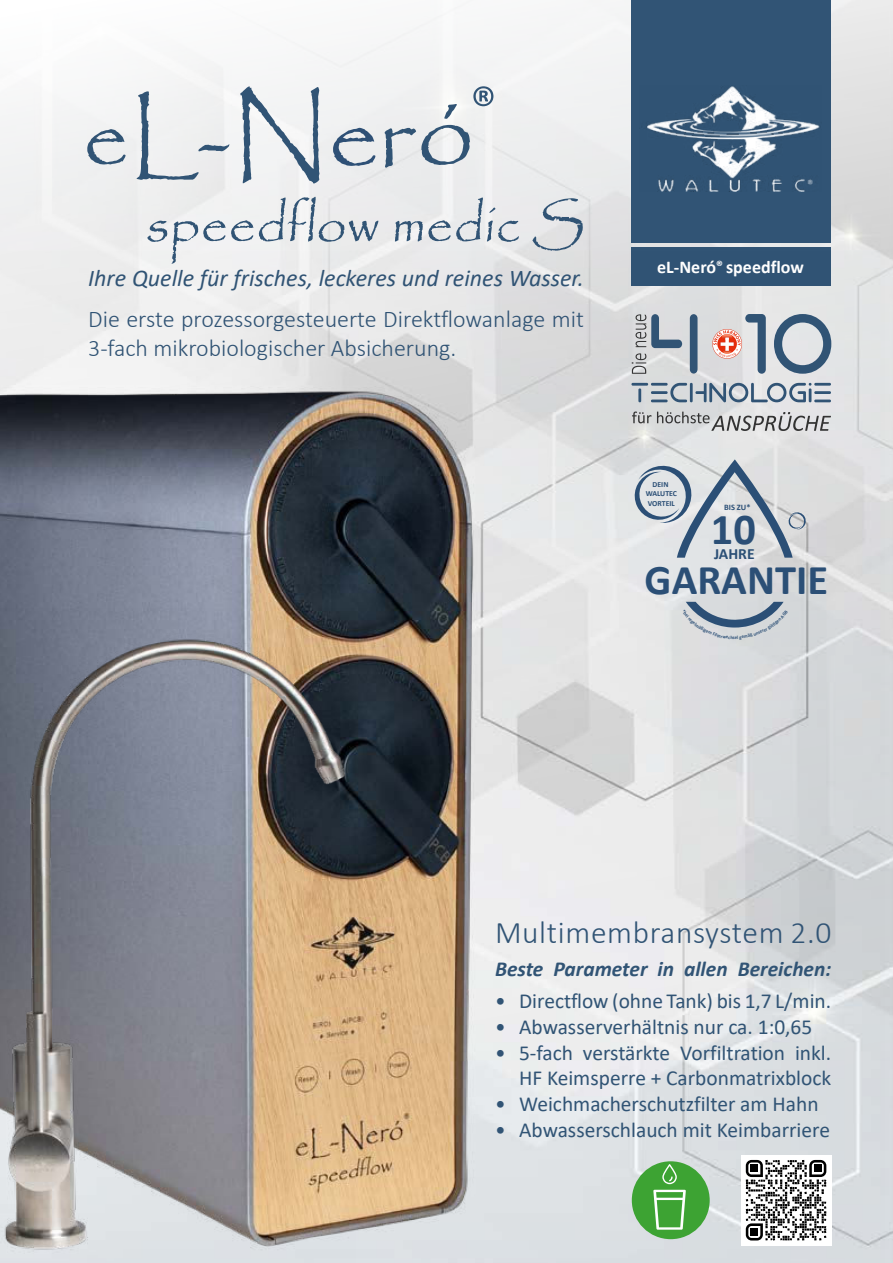
<style>
.page{position:relative;width:893px;height:1263px;background:#fff}
.page>*{position:absolute;margin:0;border:0;box-sizing:border-box;transform-origin:0 0}
.t1{font:54px "Papyrus";color:#315475}
.t2{font:52.5px "Calibri";color:#315475}
.t3{font:700 44.4px "Calibri";color:#2b4f76}
.t4{font:700 42.45px "Calibri";color:#2b4f76}
.t5{font:300 31.5px "Calibri";letter-spacing:.02em;color:#315475}
.t6{font:300 24px/28.8px "Calibri";color:#315475}
.t7{font:italic 24px "Calibri";color:#315475}
.t8{font:21.45px/25.7px "Calibri";color:#315475;text-align:right}
.t9{font:italic 700 21.45px "Calibri";color:#315475}
.t10{font:700 18px "Calibri";color:#fff}
.t11{font:700 15.6px "Calibri";color:#2b4f76}
.t12{font:700 8.4px "Calibri";color:#2b4f76}
.t13{font:700 7.8px/9.3px "Calibri";color:#2b4f76;text-align:center}
.t14{font:700 4.95px "Calibri";color:#2b4f76;scale:.95 1}
</style>
<div class="page">
<img style="left:0;top:0;width:893px;height:1263px">
<div style="left:631px;top:0;width:200px;height:242px;background:#315475"></div>
<img style="left:646px;top:86px;width:174px;height:106px">
<div style="left:631px;top:247px;width:200px;height:39px;background:#315475"></div>
<svg style="left:240px;top:86px;width:79px;height:98px"></svg>
<svg style="left:385px;top:104px;width:85px;height:64px"></svg>
<svg style="left:87px;top:129px;width:39px;height:35px"></svg>
<svg style="left:136px;top:91px;width:93px;height:89px"></svg>
<svg style="left:333px;top:128px;width:42px;height:38px;background:#afbbc7"></svg>
<img style="left:0;top:252px;width:884px;height:1011px">
<div style="left:632px;top:1161px;width:78px;height:78px;background:#3da333;border-radius:50%"></div>
<svg style="left:653px;top:1190px;width:33px;height:40px"></svg>
<svg style="left:662px;top:1164px;width:15px;height:20px"></svg>
<img style="left:0;top:608px;width:355px;height:655px">
<div style="left:741px;top:1155px;width:90px;height:90px;background:#fff"></div>
<svg style="left:746px;top:1160px;width:80px;height:80px"></svg>
<div style="left:751px;top:1165px;width:7px;height:7px;background:#000"></div>
<div style="left:814px;top:1165px;width:7px;height:7px;background:#000"></div>
<div style="left:751px;top:1228px;width:7px;height:7px;background:#000"></div>
<svg style="left:631px;top:383px;width:200px;height:19px;background:#a3b0bc"></svg>
<svg style="left:632px;top:411px;width:19px;height:12px"></svg>
<svg style="left:657px;top:412px;width:174px;height:19px;background:#b7b8b9"></svg>
<svg style="left:632px;top:314px;width:65px;height:60px;background:#aeb6be"></svg>
<svg style="left:774px;top:314px;width:57px;height:60px;background:#9fadba"></svg>
<svg style="left:712px;top:314px;width:54px;height:60px;background:#c5b9bc"></svg>
<svg style="left:635px;top:459px;width:172px;height:99px;background:#c6ccd3"></svg>
<svg style="left:683px;top:602px;width:105px;height:37px;background:#b4bdc7"></svg>
<h2 class="t2" style="left:470px;top:69px;width:28px">®</h2>
<h1 class="t1" style="left:145px;top:191px;width:448px">speedflow medic S</h1>
<p class="t7" style="left:88px;top:261px;width:497px">Ihre Quelle für frisches, leckeres und reines Wasser.</p>
<p class="t6" style="left:88px;top:305px;width:497px">Die erste prozessorgesteuerte Direktflowanlage mit<br>3-fach mikrobiologischer Absicherung.</p>
<p class="t10" style="left:657px;top:254px;width:148px">eL-Neró<sup>®</sup> speedflow</p>
<p class="t13" style="left:646px;top:480px;width:33px">DEIN<br>WALUTEC<br>VORTEIL</p>
<p class="t12" style="left:724px;top:502px;width:28px">BIS ZU*</p>
<h3 class="t3" style="left:711px;top:498px;width:46px">10</h3>
<p class="t11" style="left:714px;top:543px;width:42px">JAHRE</p>
<h3 class="t4" style="left:645px;top:550px;width:185px">GARANTIE</h3>
<p class="t14" style="left:733px;top:634px;width:4px">s</p>
<h3 class="t5" style="left:495px;top:913px;width:338px">Multimembransystem 2.0</h3>
<p class="t9" style="left:495px;top:954px;width:338px">Beste Parameter in allen Bereichen:</p>
<p class="t8" style="left:495px;top:988px;width:338px">• Directflow (ohne Tank) bis 1,7 L/min.</p>
<p class="t8" style="left:495px;top:1013px;width:319px">• Abwasserverhältnis nur ca. 1:0,65</p>
<p class="t8" style="left:495px;top:1039px;width:338px">• 5-fach verstärkte Vorfiltration inkl.<br>HF Keimsperre + Carbonmatrixblock</p>
<p class="t8" style="left:495px;top:1091px;width:325px">• Weichmacherschutzfilter am Hahn</p>
<p class="t8" style="left:495px;top:1116px;width:337px">• Abwasserschlauch mit Keimbarriere</p>
</div>
